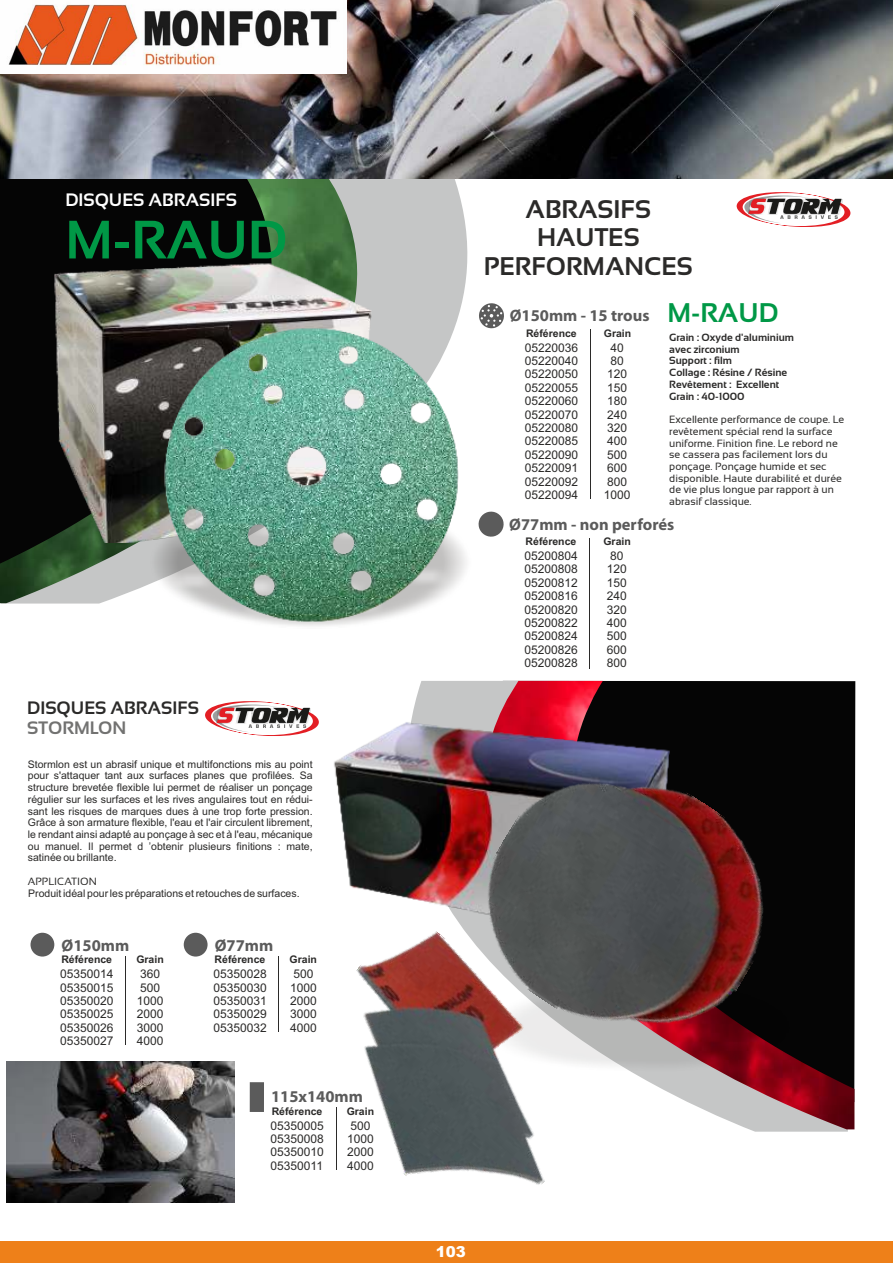
<style>
.page{position:relative;width:893px;height:1263px;background:#fff}
.page>*{position:absolute;margin:0;border:0;box-sizing:border-box;transform-origin:0 0}
.t1{font:700 54px "Sansation";color:#009846}
.t2{font:700 27px "Sansation";color:#009846}
.t3{font:700 25.5px/28.5px "Sansation";color:#2b2a29;text-align:center}
.t4{font:700 18px "Sansation";color:#fefefe}
.t5{font:700 18px "Sansation";color:#2b2a29}
.t6{font:700 18px "Sansation";color:#727271}
.t7{font:700 16.5px "Myriad Pro";color:#5b5b5b}
.t8{font:900 15px "Arial";color:#fff}
.t9{font:12px/13.4px "Arial";color:#2b2a29;text-align:justify}
.t10{font:10.5px/11.7px "Arial";color:#2b2a29;text-align:justify}
.t11{font:10.5px/11.7px "Sansation";color:#2b2a29}
.t12{font:700 10.5px/11.7px "Sansation";color:#2b2a29}
.t13{font:700 10.5px "Arial";color:#2b2a29}
.t14{font:900 10.5px "Arial";color:#fff}
</style>
<div class="page">
<hr style="left:589px;top:538px;width:1px;height:131px;background:#2b2a29">
<hr style="left:590px;top:330px;width:1px;height:169px;background:#2b2a29">
<svg style="left:736px;top:192px;width:115px;height:35px"></svg>
<svg style="left:357px;top:178px;width:182px;height:359px"></svg>
<img style="left:0;top:178px;width:357px;height:425px">
<img style="left:53px;top:260px;width:322px;height:282px">
<img style="left:144px;top:497px;width:330px;height:129px">
<img style="left:159px;top:326px;width:302px;height:297px">
<div style="left:1px;top:1241px;width:891px;height:22px;background:#ee8019"></div>
<img style="left:6px;top:1061px;width:228px;height:142px">
<img style="left:484px;top:681px;width:370px;height:448px">
<img style="left:334px;top:705px;width:346px;height:202px">
<img style="left:621px;top:964px;width:228px;height:129px">
<img style="left:447px;top:721px;width:359px;height:366px">
<hr style="left:125px;top:956px;width:1px;height:89px;background:#2b2a29">
<div style="left:31px;top:933px;width:23px;height:23px;background:#5b5b5b;border-radius:50%"></div>
<div style="left:184px;top:933px;width:24px;height:23px;background:#5b5b5b;border-radius:50%"></div>
<img style="left:277px;top:908px;width:344px;height:338px">
<hr style="left:336px;top:1108px;width:1px;height:62px;background:#2b2a29">
<div style="left:250px;top:1082px;width:14px;height:30px;background:#5b5b5b"></div>
<svg style="left:205px;top:701px;width:114px;height:35px"></svg>
<img style="left:0;top:0;width:893px;height:178px">
<img style="left:0;top:0;width:347px;height:73px">
<h3 class="t4" style="left:65px;top:193px;width:173px">DISQUES ABRASIFS</h3>
<h1 class="t1" style="left:65px;top:219px;width:223px">M-RAUD</h1>
<h3 class="t5" style="left:27px;top:701px;width:173px">DISQUES ABRASIFS</h3>
<h3 class="t6" style="left:27px;top:721px;width:100px">STORMLON</h3>
<p class="t10" style="left:28px;top:759px;width:286px">Stormlon est un abrasif unique et multifonctions mis au point pour s'attaquer tant aux surfaces planes que profilées. Sa structure brevetée flexible lui permet de réaliser un ponçage régulier sur les surfaces et les rives angulaires tout en rédui&shy;sant les risques de marques dues à une trop forte pression.<br>Grâce à son armature flexible, l'eau et l'air circulent librement, le rendant ainsi adapté au ponçage à sec et à l'eau, mécanique ou manuel. Il permet d ’obtenir plusieurs finitions : mate, satinée ou brillante.</p>
<p class="t11" style="left:28px;top:876px;width:70px">APPLICATION</p>
<p class="t10" style="left:28px;top:888px;width:273px">Produit idéal pour les préparations et retouches de surfaces.</p>
<h3 class="t7" style="left:62px;top:939px;width:69px">Ø150mm</h3>
<p class="t13" style="left:61px;top:955px;width:52px">Référence</p>
<p class="t13" style="left:136px;top:955px;width:29px">Grain</p>
<p class="t9" style="left:60px;top:968px;width:55px">05350014<br>05350015<br>05350020<br>05350025<br>05350026<br>05350027</p>
<p class="t9" style="left:137px;top:968px;width:28px;text-align:left">360<br>500<br>1000<br>2000<br>3000<br>4000</p>
<h3 class="t7" style="left:215px;top:939px;width:60px">Ø77mm</h3>
<p class="t13" style="left:215px;top:955px;width:52px">Référence</p>
<p class="t13" style="left:290px;top:955px;width:29px">Grain</p>
<p class="t9" style="left:213px;top:968px;width:55px">05350028<br>05350030<br>05350031<br>05350029<br>05350032</p>
<p class="t9" style="left:290px;top:968px;width:28px;text-align:left">500<br>1000<br>2000<br>3000<br>4000</p>
<h3 class="t7" style="left:271px;top:1090px;width:93px">115x140mm</h3>
<p class="t13" style="left:272px;top:1107px;width:52px">Référence</p>
<p class="t13" style="left:347px;top:1107px;width:29px">Grain</p>
<p class="t9" style="left:271px;top:1120px;width:55px">05350005<br>05350008<br>05350010<br>05350011</p>
<p class="t9" style="left:347px;top:1120px;width:28px;text-align:left">500<br>1000<br>2000<br>4000</p>
<h3 class="t3" style="left:484px;top:197px;width:211px">ABRASIFS<br>HAUTES<br>PERFORMANCES</h3>
<h3 class="t7" style="left:510px;top:309px;width:141px">Ø150mm - 15 trous</h3>
<p class="t13" style="left:526px;top:329px;width:52px">Référence</p>
<p class="t9" style="left:525px;top:342px;width:55px">05220036<br>05220040<br>05220050<br>05220055<br>05220060<br>05220070<br>05220080<br>05220085<br>05220090<br>05220091<br>05220092<br>05220094</p>
<p class="t13" style="left:604px;top:329px;width:29px">Grain</p>
<p class="t9" style="left:604px;top:342px;width:28px;text-align:center">40<br>80<br>120<br>150<br>180<br>240<br>320<br>400<br>500<br>600<br>800<br>1000</p>
<h2 class="t2" style="left:667px;top:302px;width:112px">M-RAUD</h2>
<p class="t12" style="left:669px;top:332px;width:126px">Grain : Oxyde d'aluminium avec zirconium<br>Support : film<br>Collage : Résine / Résine<br>Revêtement : Excellent<br>Grain : 40-1000</p>
<p class="t11" style="left:669px;top:414px;width:177px">Excellente performance de coupe. Le revêtement spécial rend la surface uniforme. Finition fine. Le rebord ne se cassera pas facilement lors du ponçage. Ponçage humide et sec disponible. Haute durabilité et durée de vie plus longue par rapport à un abrasif classique.</p>
<h3 class="t7" style="left:509px;top:517px;width:167px">Ø77mm - non perforés</h3>
<p class="t13" style="left:526px;top:537px;width:52px">Référence</p>
<p class="t9" style="left:524px;top:550px;width:55px">05200804<br>05200808<br>05200812<br>05200816<br>05200820<br>05200822<br>05200824<br>05200826<br>05200828</p>
<p class="t13" style="left:603px;top:537px;width:29px">Grain</p>
<p class="t9" style="left:607px;top:550px;width:22px;text-align:left">80<br>120<br>150<br>240<br>320<br>400<br>500<br>600<br>800</p>
<p class="t14" style="left:443px;top:1237px;width:9px">2</p>
<h3 class="t8" style="left:436px;top:1241px;width:32px">103</h3>
</div>
